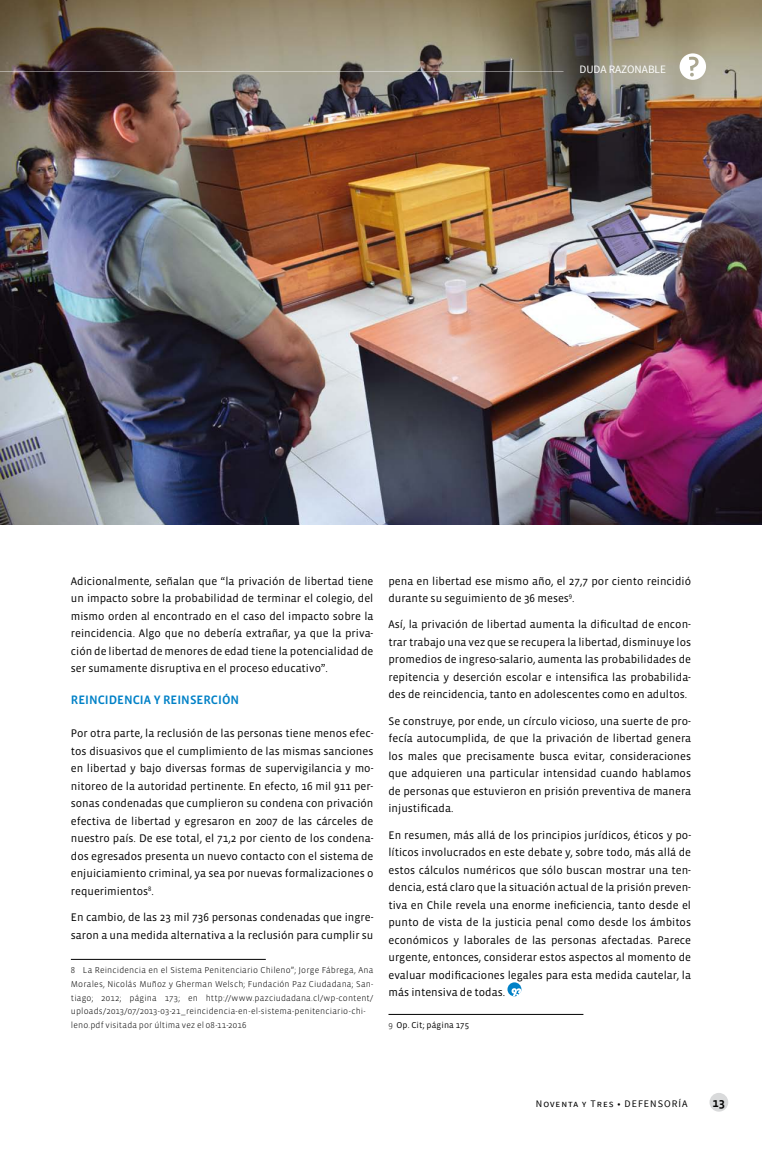
<style>
.page{position:relative;width:762px;height:1170px;background:#fff}
.page>*{position:absolute;margin:0;border:0;box-sizing:border-box;transform-origin:0 0}
.t1{font:12.5px "Vista Sans Med";color:#0081c7}
.t2{font:12.5px "Vista Sans Med";color:#000}
.t3{font:11.25px/17.5px "Vista Sans";color:#000;text-align:justify}
.t4{font:11.25px "Source Sans Pro";color:#fff}
.t5{font:10px "Source Sans Pro";letter-spacing:.1em;color:#000}
.t6{font:300 8.75px/13.8px "Vista Sans";letter-spacing:.015em;color:#000}
.t7{font:8.75px "Vista Sans";letter-spacing:.015em;color:#000}
.s1{font-weight:300}
</style>
<div class="page">
<div style="left:709px;top:1092px;width:19px;height:19px;background:#d9dadb;border-radius:50%"></div>
<hr style="left:71px;top:959px;width:195px;height:1px;background:#000">
<div style="left:507px;top:982px;width:14px;height:14px;background:#0081c7;border-radius:50%"></div>
<svg style="left:511px;top:988px;width:10px;height:8px"></svg>
<hr style="left:388px;top:1014px;width:195px;height:1px;background:#000">
<img style="left:0;top:0;width:762px;height:524px">
<hr style="left:0;top:71px;width:563px;height:1px;background:#fff">
<svg style="left:679px;top:53px;width:27px;height:27px"></svg>
<p class="t4" style="left:579px;top:63px;width:88px">DUDA RAZONABLE</p>
<p class="t3" style="left:71px;top:572px;width:304px">Adicionalmente, señalan que “la privación de libertad tiene un impacto sobre la probabilidad de terminar el colegio, del mismo orden al encontrado en el caso del impacto sobre la reincidencia. Algo que no debería extrañar, ya que la priva&shy;ción de libertad de menores de edad tiene la potencialidad de ser sumamente disruptiva en el proceso educativo”.</p>
<p class="t1" style="left:71px;top:693px;width:170px">REINCIDENCIA Y REINSERCIÓN</p>
<p class="t3" style="left:71px;top:724px;width:304px">Por otra parte, la reclusión de las personas tiene menos efec&shy;tos disuasivos que el cumplimiento de las mismas sanciones en libertad y bajo diversas formas de supervigilancia y mo&shy;nitoreo de la autoridad pertinente. En efecto, 16 mil 911 per&shy;sonas condenadas que cumplieron su condena con privación efectiva de libertad y egresaron en 2007 de las cárceles de nuestro país. De ese total, el 71,2 por ciento de los condena&shy;dos egresados presenta un nuevo contacto con el sistema de enjuiciamiento criminal, ya sea por nuevas formalizaciones o requerimientos<sup>8</sup>.</p>
<p class="t3" style="left:71px;top:908px;width:304px">En cambio, de las 23 mil 736 personas condenadas que ingre&shy;saron a una medida alternativa a la reclusión para cumplir su</p>
<p class="t6" style="left:71px;top:963px;width:304px">8 La Reincidencia en el Sistema Penitenciario Chileno”; Jorge Fábrega, Ana Morales, Nicolás Muñoz y Gherman Welsch; Fundación Paz Ciudadana; San&shy;tiago; 2012; página 173; en http://www.pazciudadana.cl/wp-content/ uploads/2013/07/2013-03-21_reincidencia-en-el-sistema-penitenciario-chi&shy;leno.pdf visitada por última vez el 08-11-2016</p>
<p class="t3" style="left:388px;top:572px;width:304px">pena en libertad ese mismo año, el 27,7 por ciento reincidió durante su seguimiento de 36 meses<sup>9</sup>.</p>
<p class="t3" style="left:388px;top:616px;width:304px">Así, la privación de libertad aumenta la dificultad de encon&shy;trar trabajo una vez que se recupera la libertad, disminuye los promedios de ingreso-salario, aumenta las probabilidades de repitencia y deserción escolar e intensifica las probabilida&shy;des de reincidencia, tanto en adolescentes como en adultos.</p>
<p class="t3" style="left:388px;top:712px;width:304px">Se construye, por ende, un círculo vicioso, una suerte de pro&shy;fecía autocumplida, de que la privación de libertad genera los males que precisamente busca evitar, consideraciones que adquieren una particular intensidad cuando hablamos de personas que estuvieron en prisión preventiva de manera injustificada.</p>
<p class="t3" style="left:388px;top:826px;width:304px">En resumen, más allá de los principios jurídicos, éticos y po&shy;líticos involucrados en este debate y, sobre todo, más allá de estos cálculos numéricos que sólo buscan mostrar una ten&shy;dencia, está claro que la situación actual de la prisión preven&shy;tiva en Chile revela una enorme ineficiencia, tanto desde el punto de vista de la justicia penal como desde los ámbitos económicos y laborales de las personas afectadas. Parece urgente, entonces, considerar estos aspectos al momento de evaluar modificaciones legales para esta medida cautelar, la más intensiva de todas.</p>
<p class="t7" style="left:388px;top:1020px;width:82px"><span class="s1">9</span> Op. Cit; página 175</p>
<p class="t5" style="left:536px;top:1096px;width:153px">Noventa y Tres • DEFENSORÍA</p>
<p class="t2" style="left:712px;top:1095px;width:14px">13</p>
</div>
